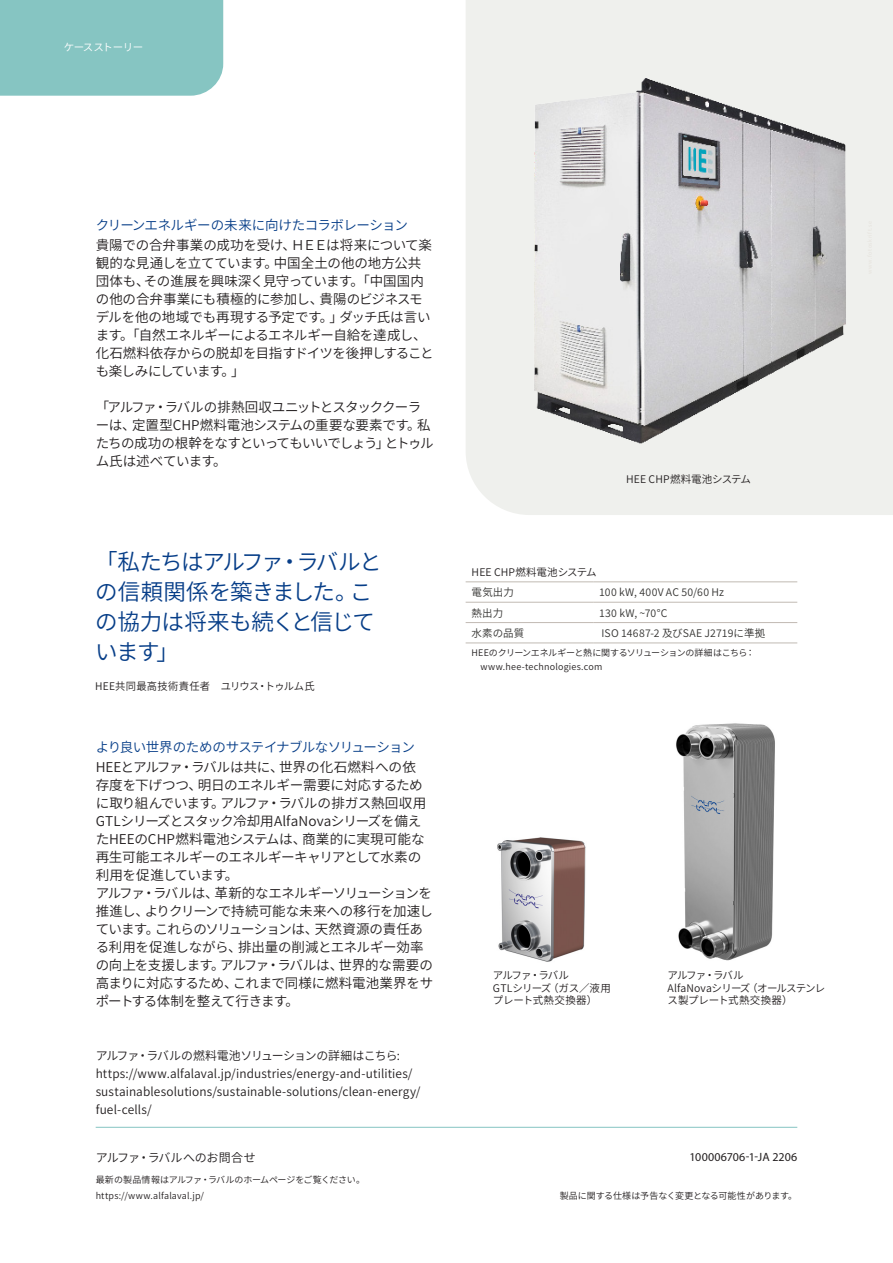
<style>
.page{position:relative;width:893px;height:1263px;background:#fff}
.page>*{position:absolute;margin:0;border:0;box-sizing:border-box;transform-origin:0 0}
.Big_preamble{font:22.5px/30px "Source Han Sans";letter-spacing:-.055em;color:#073e88}
.Sub_headline_4{font:13.5px/18px "Source Han Sans";letter-spacing:-.03em;color:#231f20}
.Bodycopy{font:13.5px/18px "Source Han Sans";letter-spacing:-.025em;color:#231f20}
.Bodycopy-2{font:13.5px/18px "Source Han Sans";letter-spacing:-.045em;color:#231f20}
.Sub_headline_4-2{font:13.5px "Source Han Sans";letter-spacing:-.035em;color:#073e88}
.Sub_headline_4-3{font:12px/18px "Source Han Sans";letter-spacing:.01em;color:#231f20}
.Litterature_code{font:12px "Myriad Pro";letter-spacing:.01em;color:#231f20}
.Alfa_Laval_in_brief{font:12px "Source Han Sans";letter-spacing:-.005em;color:#231f20}
.Big_preamble-2{font:10.5px/12.6px "Source Han Sans";letter-spacing:-.01em;color:#231f20}
.Bodycopy-3{font:10.5px "Source Han Sans";letter-spacing:.015em;color:#343331}
.Big_preamble-3{font:10.5px "Source Han Sans";letter-spacing:.02em;color:#231f20}
.Big_preamble-4{font:10.5px "Source Han Sans";letter-spacing:.01em;color:#231f20}
.Bodycopy-4{font:10.5px "Source Han Sans";letter-spacing:.01em;color:#231f20}
.Sub_headline_4_White{font:10.5px "Source Han Sans";letter-spacing:-.055em;color:#fff}
.Bodycopy-5{font:9px/13.5px "Source Han Sans";letter-spacing:-.005em;color:#231f20}
.Alfa_Laval_in_brief-2{font:9px "Source Han Sans";letter-spacing:-.02em;color:#231f20}
.Alfa_Laval_in_brief-3{font:9px "Source Han Sans";letter-spacing:.015em;color:#231f20}
.s1{color:#073e88}
</style>
<div class="page">
<div style="left:466px;top:0;width:427px;height:515px;background:#eff0ed"></div>
<div style="left:0;top:0;width:223px;height:96px;background:#86c5c2"></div>
<hr style="left:96px;top:1127px;width:701px;height:1px;background:#86c5c2">
<img style="left:497px;top:837px;width:89px;height:125px">
<img style="left:676px;top:723px;width:99px;height:238px">
<img style="left:531px;top:72px;width:318px;height:390px">
<hr style="left:466px;top:582px;width:127px;height:1px;background:#c1bab3">
<hr style="left:593px;top:582px;width:204px;height:1px;background:#c1bab3">
<hr style="left:466px;top:602px;width:127px;height:1px;background:#c1bab3">
<hr style="left:593px;top:602px;width:204px;height:1px;background:#c1bab3">
<hr style="left:466px;top:622px;width:127px;height:1px;background:#c1bab3">
<hr style="left:593px;top:622px;width:204px;height:1px;background:#c1bab3">
<hr style="left:466px;top:643px;width:127px;height:1px;background:#c1bab3">
<hr style="left:593px;top:643px;width:204px;height:1px;background:#c1bab3">
<p class="Sub_headline_4_White" style="left:64px;top:41px;width:81px">ケースストーリー</p>
<p class="Sub_headline_4-2" style="left:96px;top:218px;width:314px">クリーンエネルギーの未来に向けたコラボレーション</p>
<p class="Bodycopy" style="left:96px;top:236px;width:340px">貴陽での合弁事業の成功を受け、ＨＥＥは将来について楽観的な見通しを立てています。中国全土の他の地方公共団体も、その進展を興味深く見守っています。「中国国内の他の合弁事業にも積極的に参加し、貴陽のビジネスモデルを他の地域でも再現する予定です。」ダッチ氏は言います。「自然エネルギーによるエネルギー自給を達成し、化石燃料依存からの脱却を目指すドイツを後押しすることも楽しみにしています。」</p>
<p class="Bodycopy-2" style="left:96px;top:398px;width:339px">「アルファ・ラバルの排熱回収ユニットとスタッククーラーは、定置型CHP燃料電池システムの重要な要素です。私たちの成功の根幹をなすといってもいいでしょう」とトゥルム氏は述べています。</p>
<p class="Big_preamble" style="left:95px;top:547px;width:288px">「私たちはアルファ・ラバルとの信頼関係を築きました。この協力は将来も続くと信じています」</p>
<p class="Big_preamble-3" style="left:95px;top:680px;width:221px">HEE共同最高技術責任者　ユリウス・トゥルム氏</p>
<p class="Sub_headline_4" style="left:96px;top:738px;width:322px;line-height:19.5px"><span class="s1">より良い世界のためのサステイナブルなソリューション<br></span>HEEとアルファ・ラバルは共に、世界の化石燃料への依</p>
<p class="Sub_headline_4" style="left:96px;top:776px;width:332px">存度を下げつつ、明日のエネルギー需要に対応するために取り組んでいます。アルファ・ラバルの排ガス熱回収用<br>GTLシリーズとスタック冷却用AlfaNovaシリーズを備えたHEEのCHP燃料電池システムは、商業的に実現可能な再生可能エネルギーのエネルギーキャリアとして水素の利用を促進しています。</p>
<p class="Sub_headline_4" style="left:96px;top:884px;width:339px">アルファ・ラバルは、革新的なエネルギーソリューションを推進し、よりクリーンで持続可能な未来への移行を加速しています。これらのソリューションは、天然資源の責任ある利用を促進しながら、排出量の削減とエネルギー効率の向上を支援します。アルファ・ラバルは、世界的な需要の高まりに対応するため、これまで同様に燃料電池業界をサポートする体制を整えて行きます。</p>
<p class="Sub_headline_4-3" style="left:96px;top:1047px;width:326px">アルファ・ラバルの燃料電池ソリューションの詳細はこちら: https://www.alfalaval.jp/industries/energy-and-utilities/ sustainablesolutions/sustainable-solutions/clean-energy/ fuel-cells/</p>
<p class="Big_preamble-4" style="left:626px;top:473px;width:126px">HEE CHP燃料電池システム</p>
<p class="Bodycopy-4" style="left:472px;top:566px;width:126px">HEE CHP燃料電池システム</p>
<p class="Bodycopy-3" style="left:472px;top:586px;width:44px">電気出力</p>
<p class="Bodycopy-3" style="left:599px;top:586px;width:126px">100 kW, 400V AC 50/60 Hz</p>
<p class="Bodycopy-3" style="left:472px;top:607px;width:33px">熱出力</p>
<p class="Bodycopy-3" style="left:599px;top:607px;width:70px">130 kW, ~70°C</p>
<p class="Bodycopy-3" style="left:472px;top:627px;width:54px">水素の品質</p>
<p class="Bodycopy-3" style="left:601px;top:627px;width:165px">ISO 14687-2 及びSAE J2719に準拠</p>
<p class="Bodycopy-5" style="left:481px;top:646px;width:296px;text-indent:-9px">HEEのクリーンエネルギーと熱に関するソリューションの詳細はこちら：　　www.hee-technologies.com</p>
<p class="Big_preamble-2" style="left:493px;top:969px;width:77px">アルファ・ラバル</p>
<p class="Big_preamble-2" style="left:493px;top:982px;width:119px">GTLシリーズ（ガス／液用プレート式熱交換器）</p>
<p class="Big_preamble-2" style="left:668px;top:969px;width:77px">アルファ・ラバル</p>
<p class="Big_preamble-2" style="left:668px;top:982px;width:159px">AlfaNovaシリーズ（オールステンレス製プレート式熱交換器）</p>
<p class="Alfa_Laval_in_brief" style="left:96px;top:1151px;width:162px">アルファ・ラバルへのお問合せ</p>
<p class="Litterature_code" style="left:689px;top:1150px;width:109px">100006706-1-JA 2206</p>
<p class="Alfa_Laval_in_brief-2" style="left:96px;top:1174px;width:271px">最新の製品情報はアルファ・ラバルのホームページをご覧ください。</p>
<p class="Alfa_Laval_in_brief-3" style="left:96px;top:1191px;width:110px">https://www.alfalaval.jp/</p>
<p class="Bodycopy-5" style="left:560px;top:1189px;width:239px">製品に関する仕様は予告なく変更となる可能性があります。</p>
</div>
